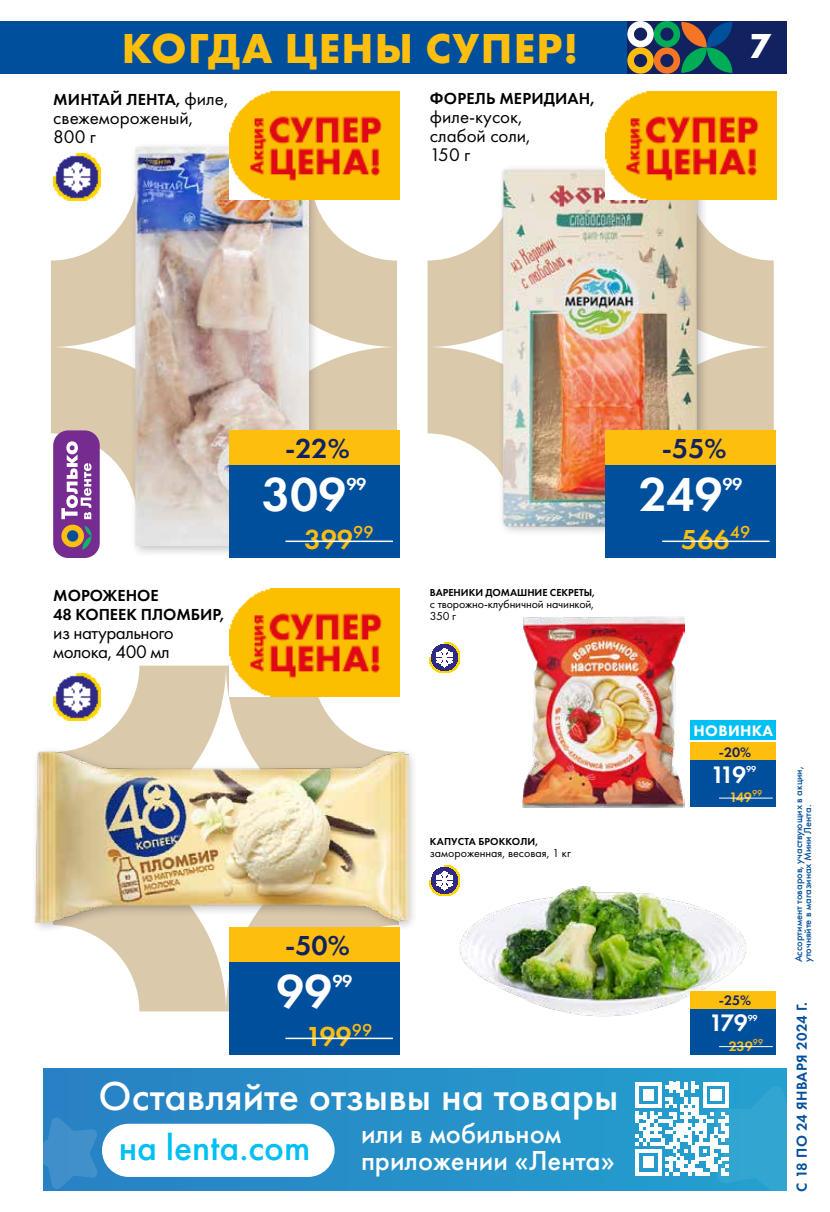
<style>
.page{position:relative;width:830px;height:1212px;background:#fff}
.page>*{position:absolute;margin:0;border:0;box-sizing:border-box;transform-origin:0 0}
.t1{font:600 49.5px "Futura PT";color:#fff}
.t2{font:700 43.5px "Futura PT";letter-spacing:.03em;color:#febe0e}
.t3{font:500 42px "Futura PT";color:#fff}
.t4{font:500 37.5px "Futura PT";color:#00c0f3}
.t5{font:700 36px "Futura PT";color:#fff}
.t6{font:500 28.5px/27px "Futura PT";color:#fff}
.t7{font:600 28.5px "Futura PT";color:#febe0e}
.t8{font:600 28.5px "Futura PT";color:#122260}
.t9{font:600 24.75px "Futura PT";letter-spacing:-.105em;color:#fff}
.t10{font:18.9px/18.9px "Futura PT";letter-spacing:-.01em;color:#000}
.t11{font:600 18px "Futura PT";color:#fff}
.t12{font:600 16.65px/18.9px "Futura PT";color:#000}
.t13{font:800 15.75px "Futura PT";letter-spacing:.02em;color:#fff}
.t14{font:600 15px "Futura PT";letter-spacing:.02em;color:#004f9d}
.t15{font:600 14.25px "Futura PT";letter-spacing:-.005em;color:#febe0e}
.t16{font:600 14.25px "Futura PT";color:#122260}
.t17{font:12px/12px "Futura PT";letter-spacing:-.01em;color:#000}
.t18{font:500 10.5px/9px "Futura PT";color:#004f9d}
.t19{font:600 10.5px "Futura PT";color:#000}
.t20{font:600 9px "Futura PT";color:#fff}
.s1{font-weight:400;font-size:18.9px}
</style>
<div class="page">
<div style="left:0;top:21px;width:785px;height:53px;background:#004f9d"></div>
<svg style="left:627px;top:21px;width:158px;height:53px;background:#3a515f"></svg>
<img style="left:445px;top:874px;width:301px;height:143px">
<svg style="left:427px;top:226px;width:346px;height:242px"></svg>
<svg style="left:76px;top:666px;width:291px;height:345px"></svg>
<div style="left:30px;top:746px;width:388px;height:188px;background:#000;opacity:.25"></div>
<img style="left:34px;top:750px;width:374px;height:173px">
<img style="left:229px;top:588px;width:170px;height:109px">
<div style="left:229px;top:927px;width:170px;height:128px;background:#004f9d"></div>
<hr style="left:285px;top:1037px;width:108px;height:2px;background:#fff">
<div style="left:229px;top:927px;width:170px;height:34px;background:#febe0e"></div>
<img style="left:53px;top:674px;width:47px;height:47px">
<img style="left:522px;top:616px;width:162px;height:191px">
<div style="left:690px;top:743px;width:85px;height:63px;background:#004f9d"></div>
<div style="left:690px;top:743px;width:85px;height:17px;background:#febe0e"></div>
<hr style="left:718px;top:798px;width:54px;height:1px;background:#fff">
<img style="left:429px;top:643px;width:30px;height:29px">
<div style="left:690px;top:721px;width:85px;height:19px;background:#00c0f3"></div>
<div style="left:690px;top:991px;width:85px;height:64px;background:#004f9d"></div>
<div style="left:690px;top:991px;width:85px;height:17px;background:#febe0e"></div>
<hr style="left:718px;top:1046px;width:54px;height:1px;background:#fff">
<img style="left:429px;top:865px;width:30px;height:30px">
<img style="left:135px;top:146px;width:94px;height:28px">
<div style="left:43px;top:1068px;width:743px;height:122px;background:linear-gradient(to right,#2980c3,#24a0ce)"></div>
<svg style="left:43px;top:1116px;width:56px;height:74px;background:#378ac7"></svg>
<div style="left:102px;top:1124px;width:232px;height:53px;background:#fff;border-radius:27px"></div>
<svg style="left:635px;top:1082px;width:151px;height:108px"></svg>
<div style="left:497px;top:163px;width:211px;height:375px;background:#000;opacity:.25"></div>
<img style="left:501px;top:168px;width:198px;height:360px">
<div style="left:605px;top:430px;width:170px;height:128px;background:#004f9d"></div>
<hr style="left:661px;top:540px;width:108px;height:2px;background:#fff">
<div style="left:605px;top:430px;width:170px;height:34px;background:#febe0e"></div>
<img style="left:605px;top:91px;width:170px;height:109px">
<img style="left:229px;top:91px;width:170px;height:109px">
<img style="left:55px;top:154px;width:45px;height:20px">
<svg style="left:51px;top:174px;width:346px;height:384px;background:#bcb5ac"></svg>
<h2 class="t2" style="left:122px;top:21px;width:458px">КОГДА ЦЕНЫ СУПЕР!</h2>
<h3 class="t5" style="left:748px;top:23px;width:23px">7</h3>
<p class="t12" style="left:430px;top:88px;width:166px">ФОРЕЛЬ МЕРИДИАН,</p>
<p class="t10" style="left:429px;top:107px;width:102px">филе-кусок, слабой соли,<br>150 г</p>
<p class="t12" style="left:53px;top:90px;width:176px">МИНТАЙ ЛЕНТА, <span class="s1">филе,</span></p>
<p class="t10" style="left:53px;top:109px;width:141px">свежемороженый,<br>800 г</p>
<p class="t12" style="left:53px;top:586px;width:173px">МОРОЖЕНОЕ<br>48 КОПЕЕК ПЛОМБИР,</p>
<p class="t10" style="left:53px;top:623px;width:122px">из натурального молока, 400 мл</p>
<h3 class="t8" style="left:285px;top:431px;width:66px">-22%</h3>
<h1 class="t1" style="left:262px;top:463px;width:86px">309</h1>
<p class="t11" style="left:346px;top:472px;width:21px">99</p>
<h3 class="t7" style="left:304px;top:522px;width:71px">399<sup>99</sup></h3>
<p class="t19" style="left:430px;top:586px;width:166px">ВАРЕНИКИ ДОМАШНИЕ СЕКРЕТЫ,</p>
<p class="t17" style="left:429px;top:598px;width:165px">с творожно-клубничной начинкой,<br>350 г</p>
<h3 class="t8" style="left:661px;top:431px;width:66px">-55%</h3>
<h1 class="t1" style="left:639px;top:463px;width:85px">249</h1>
<p class="t11" style="left:722px;top:472px;width:21px">99</p>
<h3 class="t7" style="left:681px;top:522px;width:71px">566<sup>49</sup></h3>
<h3 class="t8" style="left:285px;top:928px;width:66px">-50%</h3>
<h1 class="t1" style="left:276px;top:960px;width:58px">99</h1>
<p class="t11" style="left:332px;top:969px;width:21px">99</p>
<h3 class="t7" style="left:306px;top:1019px;width:68px">199<sup>99</sup></h3>
<p class="t19" style="left:430px;top:835px;width:110px">КАПУСТА БРОККОЛИ,</p>
<p class="t17" style="left:429px;top:847px;width:142px">замороженная, весовая, 1 кг</p>
<h3 class="t3" style="left:99px;top:1070px;width:521px">Оставляйте отзывы на товары</h3>
<h3 class="t4" style="left:119px;top:1125px;width:193px">на lenta.com</h3>
<h3 class="t6" style="left:361px;top:1120px;width:255px">или в мобильном приложении «Лента»</h3>
<p class="t13" style="left:693px;top:721px;width:81px">НОВИНКА</p>
<p class="t16" style="left:718px;top:743px;width:34px">-20%</p>
<p class="t15" style="left:729px;top:788px;width:34px">149<sup>99</sup></p>
<h3 class="t9" style="left:710px;top:759px;width:37px">119</h3>
<p class="t20" style="left:745px;top:764px;width:11px">99</p>
<p class="t16" style="left:718px;top:991px;width:34px">-25%</p>
<p class="t15" style="left:728px;top:1037px;width:36px">239<sup>99</sup></p>
<h3 class="t9" style="left:708px;top:1008px;width:40px">179</h3>
<p class="t20" style="left:747px;top:1012px;width:11px">99</p>
<p class="t18" style="left:793px;top:962px;width:197px;rotate:-90deg">Ассортимент товаров, участвующих в акции, уточняйте в магазинах Мини Лента.</p>
<p class="t14" style="left:791px;top:1191px;width:191px;rotate:-90deg">С 18 ПО 24 ЯНВАРЯ 2024 Г.</p>
</div>
